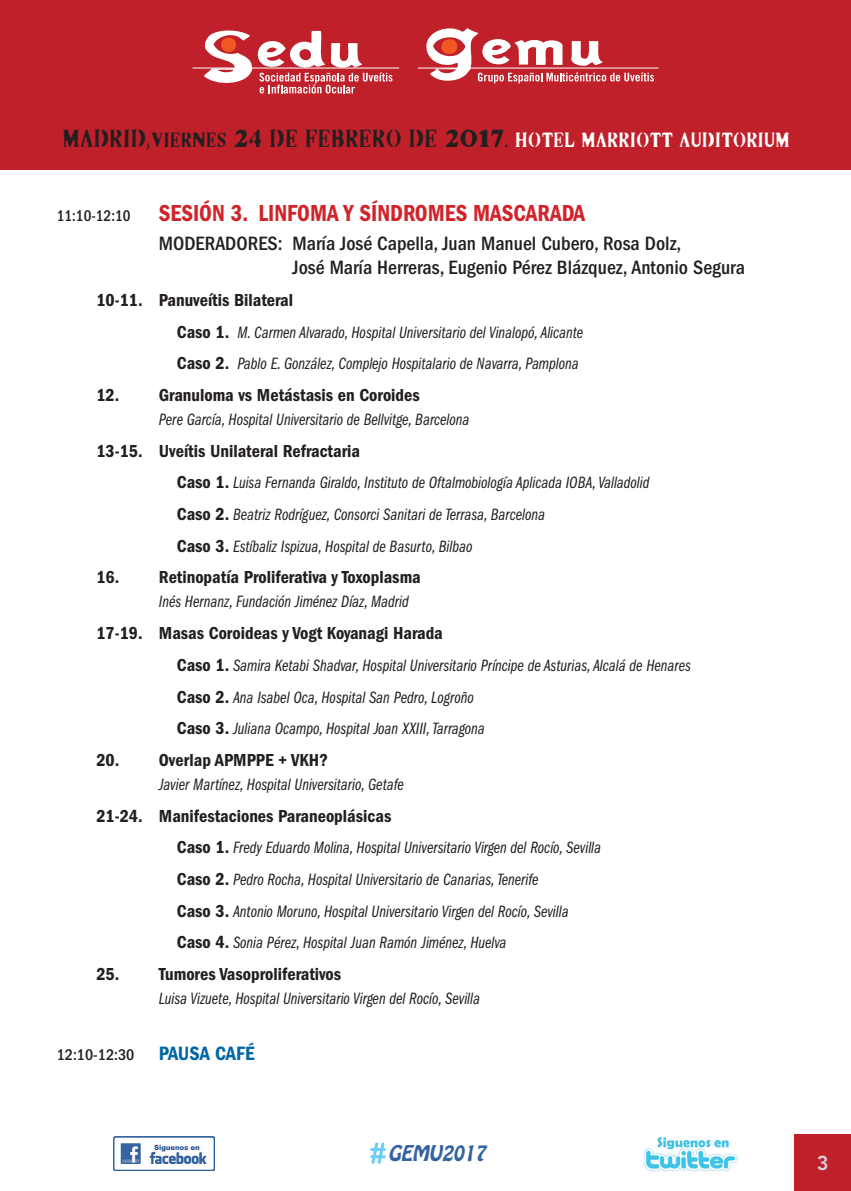
<style>
.page{position:relative;width:851px;height:1191px;background:#fff}
.page>*{position:absolute;margin:0;border:0;box-sizing:border-box;transform-origin:0 0}
.t1{font:24px "Co 2";letter-spacing:.05em;color:#231f20;scale:.96 1}
.sesion{font:24px "ITC Franklin Gothic Std Dm Cd";color:#d1232a;scale:.95 1}
.moderadores{font:500 condensed 20px/24px "ITC Franklin Gothic Std";color:#231f20}
.t2{font:800 20px "Avenir LT Std";color:#d7d2de}
.t3{font:italic 19.2px "Hobo Std";color:#3563a0}
.titulo{font:18px "ITC Franklin Gothic Std Dm Cd";color:#231f20}
.titulo-2{font:17px "ITC Franklin Gothic Std Bk Cp It";color:#231f20}
.autores{font:17px "ITC Franklin Gothic Std Bk Cp It";color:#231f20}
.varios{font:500 condensed 16px "ITC Franklin Gothic Std";color:#231f20}
.s1{font-size:20px}
.s2{font-size:20px;color:#fff}
.s3{font-family:"ITC Franklin Gothic Std";font-weight:500;font-stretch:condensed;font-size:16px;color:#231f20}
.s4{font-family:"ITC Franklin Gothic Std Dm Cd";font-size:18px}
.s5{font-family:"ITC Franklin Gothic Std Dm Cd";font-weight:400;font-stretch:normal;font-size:20px;color:#0166a5}
</style>
<div class="page">
<div style="left:0;top:0;width:850px;height:170px;background:#c0202a"></div>
<svg style="left:425px;top:28px;width:229px;height:55px"></svg>
<hr style="left:418px;top:68px;width:240px;height:1px;background:#fff">
<svg style="left:203px;top:30px;width:189px;height:63px"></svg>
<hr style="left:192px;top:68px;width:207px;height:1px;background:#fff">
<div style="left:794px;top:1134px;width:56px;height:57px;background:#c0202a"></div>
<img style="left:643px;top:1137px;width:94px;height:34px">
<img style="left:113px;top:1136px;width:102px;height:34px">
<img style="left:370px;top:1142px;width:15px;height:21px">
<h1 class="t1" style="left:63px;top:126px;width:757px">MADRID,<span class="s1">VIERNES</span> 24 DE FEBRERO DE 2017. <span class="s2">HOTEL MARRIOTT AUDITORIUM</span></h1>
<p class="sesion" style="left:57px;top:199px;width:558px"><span class="s3">11:10-12:10</span> SESIÓN 3. LINFOMA Y SÍNDROMES MASCARADA</p>
<p class="moderadores" style="left:292px;top:232px;width:454px;text-indent:-134px">MODERADORES: María José Capella, Juan Manuel Cubero, Rosa Dolz,<br>José María Herreras, Eugenio Pérez Blázquez, Antonio Segura</p>
<p class="titulo" style="left:96px;top:290px;width:198px">10-11. Panuveítis Bilateral</p>
<p class="titulo-2" style="left:177px;top:323px;width:408px"><span class="s4">Caso 1.</span> M. Carmen Alvarado, Hospital Universitario del Vinalopó, Alicante</p>
<p class="titulo-2" style="left:177px;top:354px;width:403px"><span class="s4">Caso 2.</span> Pablo E. González, Complejo Hospitalario de Navarra, Pamplona</p>
<p class="titulo" style="left:96px;top:385px;width:325px">12. Granuloma vs Metástasis en Coroides</p>
<p class="autores" style="left:159px;top:410px;width:312px">Pere García, Hospital Universitario de Bellvitge, Barcelona</p>
<p class="titulo" style="left:96px;top:440px;width:265px">13-15. Uveítis Unilateral Refractaria</p>
<p class="titulo-2" style="left:177px;top:473px;width:474px"><span class="s4">Caso 1.</span> Luisa Fernanda Giraldo, Instituto de Oftalmobiología Aplicada IOBA, Valladolid</p>
<p class="titulo-2" style="left:177px;top:505px;width:369px"><span class="s4">Caso 2.</span> Beatriz Rodríguez, Consorci Sanitari de Terrasa, Barcelona</p>
<p class="titulo-2" style="left:177px;top:537px;width:297px"><span class="s4">Caso 3.</span> Estíbaliz Ispizua, Hospital de Basurto, Bilbao</p>
<p class="titulo" style="left:96px;top:567px;width:326px">16. Retinopatía Proliferativa y Toxoplasma</p>
<p class="autores" style="left:159px;top:592px;width:251px">Inés Hernanz, Fundación Jiménez Díaz, Madrid</p>
<p class="titulo" style="left:96px;top:623px;width:348px">17-19. Masas Coroideas y Vogt Koyanagi Harada</p>
<p class="titulo-2" style="left:177px;top:656px;width:515px"><span class="s4">Caso 1.</span> Samira Ketabi Shadvar, Hospital Universitario Príncipe de Asturias, Alcalá de Henares</p>
<p class="titulo-2" style="left:177px;top:687px;width:298px"><span class="s4">Caso 2.</span> Ana Isabel Oca, Hospital San Pedro, Logroño</p>
<p class="titulo-2" style="left:177px;top:719px;width:309px"><span class="s4">Caso 3.</span> Juliana Ocampo, Hospital Joan XXIII, Tarragona</p>
<p class="titulo" style="left:96px;top:749px;width:233px">20. Overlap APMPPE + VKH?</p>
<p class="autores" style="left:159px;top:775px;width:246px">Javier Martínez, Hospital Universitario, Getafe</p>
<p class="titulo" style="left:96px;top:805px;width:296px">21-24. Manifestaciones Paraneoplásicas</p>
<p class="titulo-2" style="left:177px;top:838px;width:425px"><span class="s4">Caso 1.</span> Fredy Eduardo Molina, Hospital Universitario Virgen del Rocío, Sevilla</p>
<p class="titulo-2" style="left:177px;top:870px;width:363px"><span class="s4">Caso 2.</span> Pedro Rocha, Hospital Universitario de Canarias, Tenerife</p>
<p class="titulo-2" style="left:177px;top:901px;width:393px"><span class="s4">Caso 3.</span> Antonio Moruno, Hospital Universitario Virgen del Rocío, Sevilla</p>
<p class="titulo-2" style="left:177px;top:933px;width:331px"><span class="s4">Caso 4.</span> Sonia Pérez, Hospital Juan Ramón Jiménez, Huelva</p>
<p class="titulo" style="left:96px;top:963px;width:246px">25. Tumores Vasoproliferativos</p>
<p class="autores" style="left:159px;top:989px;width:322px">Luisa Vizuete, Hospital Universitario Virgen del Rocío, Sevilla</p>
<p class="varios" style="left:57px;top:1045px;width:199px">12:10-12:30 <span class="s5">PAUSA CAFÉ</span></p>
<p class="t3" style="left:388px;top:1139px;width:104px">GEMU2017</p>
<p class="t2" style="left:816px;top:1151px;width:13px">3</p>
</div>
